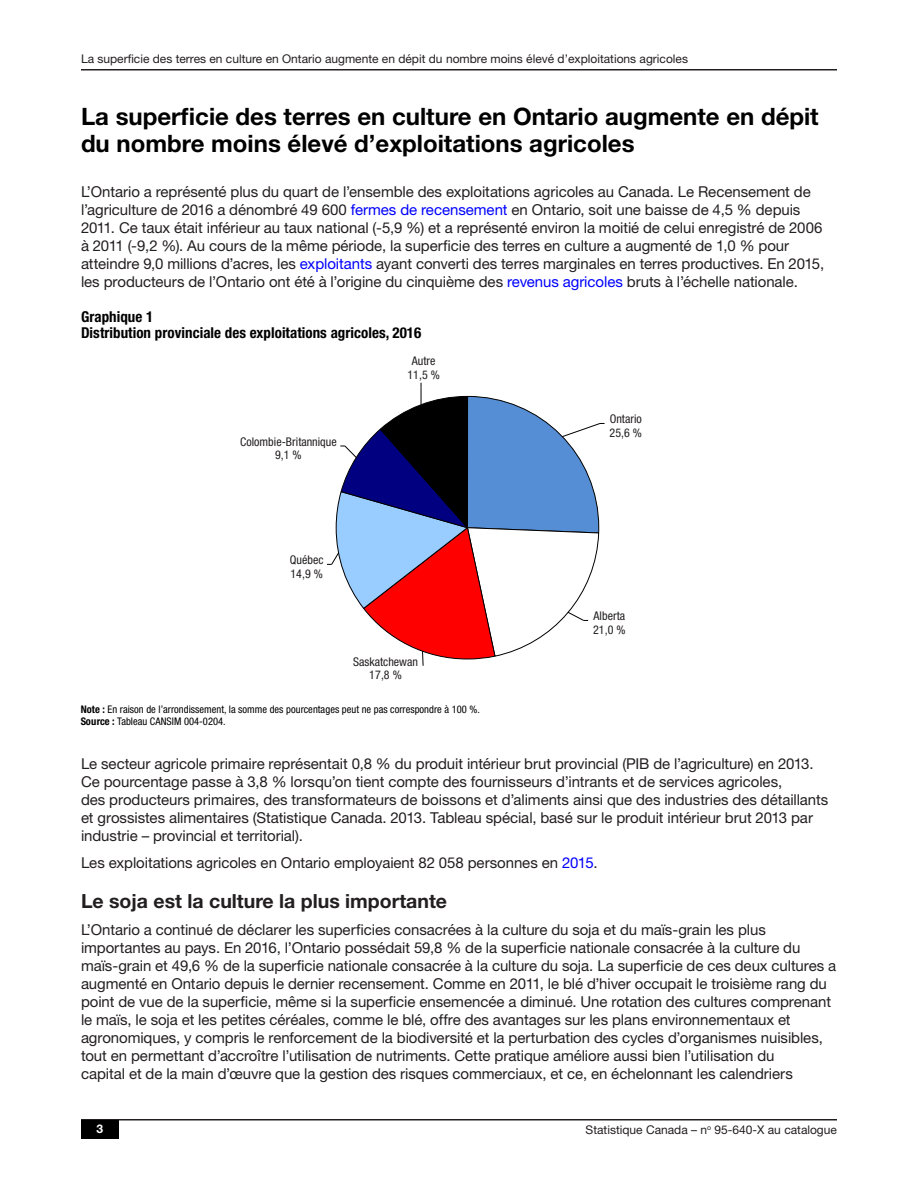
<style>
.page{position:relative;width:918px;height:1188px;background:#fff}
.page>*{position:absolute;margin:0;border:0;box-sizing:border-box;transform-origin:0 0}
.t1{font:700 24px/27px "Helvetica Neue LT Std";color:#000}
.t2{font:700 19.5px "Helvetica Neue LT Std";color:#231f20}
.t3{font:15px/18px "Helvetica Neue LT Std";letter-spacing:-.005em;color:#231f20}
.t4{font:700 condensed 15px/15.8px "Helvetica Neue LT Std";letter-spacing:.005em;color:#000}
.t5{font:12px "Helvetica Neue LT Std";color:#231f20}
.t6{font:condensed 12px/13.5px "Helvetica Neue LT Std";letter-spacing:.005em;color:#231f20}
.t7{font:700 12px "Helvetica Neue LT Std";color:#fff}
.t8{font:condensed 10.5px/12px "Helvetica Neue LT Std";letter-spacing:.005em;color:#000}
.s1{color:#00f}
.s2{font-weight:700}
</style>
<div class="page">
<svg style="left:327px;top:383px;width:278px;height:283px"></svg>
<hr style="left:81px;top:1119px;width:756px;height:1px;background:#231f20">
<div style="left:81px;top:1120px;width:38px;height:19px;background:#000"></div>
<hr style="left:81px;top:69px;width:756px;height:1px;background:#231f20">
<p class="t5" style="left:81px;top:51px;width:609px">La superficie des terres en culture en Ontario augmente en dépit du nombre moins élevé d’exploitations agricoles</p>
<h1 class="t1" style="left:81px;top:103px;width:739px">La superficie des terres en culture en Ontario augmente en dépit du nombre moins élevé d’exploitations agricoles</h1>
<p class="t3" style="left:81px;top:183px;width:745px">L’Ontario a représenté plus du quart de l’ensemble des exploitations agricoles au Canada. Le Recensement de l’agriculture de 2016 a dénombré 49 600 <span class="s1">fermes de recensement</span> en Ontario, soit une baisse de 4,5 % depuis 2011. Ce taux était inférieur au taux national (-5,9 %) et a représenté environ la moitié de celui enregistré de 2006 à 2011 (-9,2 %). Au cours de la même période, la superficie des terres en culture a augmenté de 1,0 % pour atteindre 9,0 millions d’acres, les <span class="s1">exploitants</span> ayant converti des terres marginales en terres productives. En 2015, les producteurs de l’Ontario ont été à l’origine du cinquième des <span class="s1">revenus agricoles</span> bruts à l’échelle nationale.</p>
<p class="t4" style="left:81px;top:309px;width:342px">Graphique 1<br>Distribution provinciale des exploitations agricoles, 2016</p>
<p class="t6" style="left:240px;top:435px;width:98px;text-align:center">Colombie-Britannique<br>9,1 %</p>
<p class="t6" style="left:407px;top:354px;width:34px;text-align:center">Autre<br>11,5 %</p>
<p class="t6" style="left:290px;top:553px;width:35px">Québec<br>14,9 %</p>
<p class="t6" style="left:353px;top:655px;width:66px;text-align:center">Saskatchewan<br>17,8 %</p>
<p class="t8" style="left:81px;top:703px;width:401px"><span class="s2">Note :</span> En raison de l’arrondissement, la somme des pourcentages peut ne pas correspondre à 100 %.<br><span class="s2">Source :</span> Tableau CANSIM 004-0204.</p>
<p class="t6" style="left:609px;top:412px;width:34px">Ontario<br>25,6 %</p>
<p class="t6" style="left:593px;top:609px;width:34px">Alberta<br>21,0 %</p>
<p class="t3" style="left:81px;top:754px;width:749px">Le secteur agricole primaire représentait 0,8 % du produit intérieur brut provincial (PIB de l’agriculture) en 2013.<br>Ce pourcentage passe à 3,8 % lorsqu’on tient compte des fournisseurs d’intrants et de services agricoles,<br>des producteurs primaires, des transformateurs de boissons et d’aliments ainsi que des industries des détaillants et grossistes alimentaires (Statistique Canada. 2013. Tableau spécial, basé sur le produit intérieur brut 2013 par industrie – provincial et territorial).</p>
<p class="t3" style="left:81px;top:853px;width:518px">Les exploitations agricoles en Ontario employaient 82 058 personnes en <span class="s1">2015</span>.</p>
<h2 class="t2" style="left:81px;top:889px;width:368px">Le soja est la culture la plus importante</h2>
<p class="t3" style="left:81px;top:921px;width:757px">L’Ontario a continué de déclarer les superficies consacrées à la culture du soja et du maïs-grain les plus importantes au pays. En 2016, l’Ontario possédait 59,8 % de la superficie nationale consacrée à la culture du maïs-grain et 49,6 % de la superficie nationale consacrée à la culture du soja. La superficie de ces deux cultures a augmenté en Ontario depuis le dernier recensement. Comme en 2011, le blé d’hiver occupait le troisième rang du point de vue de la superficie, même si la superficie ensemencée a diminué. Une rotation des cultures comprenant le maïs, le soja et les petites céréales, comme le blé, offre des avantages sur les plans environnementaux et agronomiques, y compris le renforcement de la biodiversité et la perturbation des cycles d’organismes nuisibles, tout en permettant d’accroître l’utilisation de nutriments. Cette pratique améliore aussi bien l’utilisation du<br>capital et de la main d’œuvre que la gestion des risques commerciaux, et ce, en échelonnant les calendriers</p>
<p class="t7" style="left:97px;top:1122px;width:8px">3</p>
<p class="t5" style="left:586px;top:1122px;width:253px">Statistique Canada – n<sup>o</sup> 95-640-X au catalogue</p>
</div>
